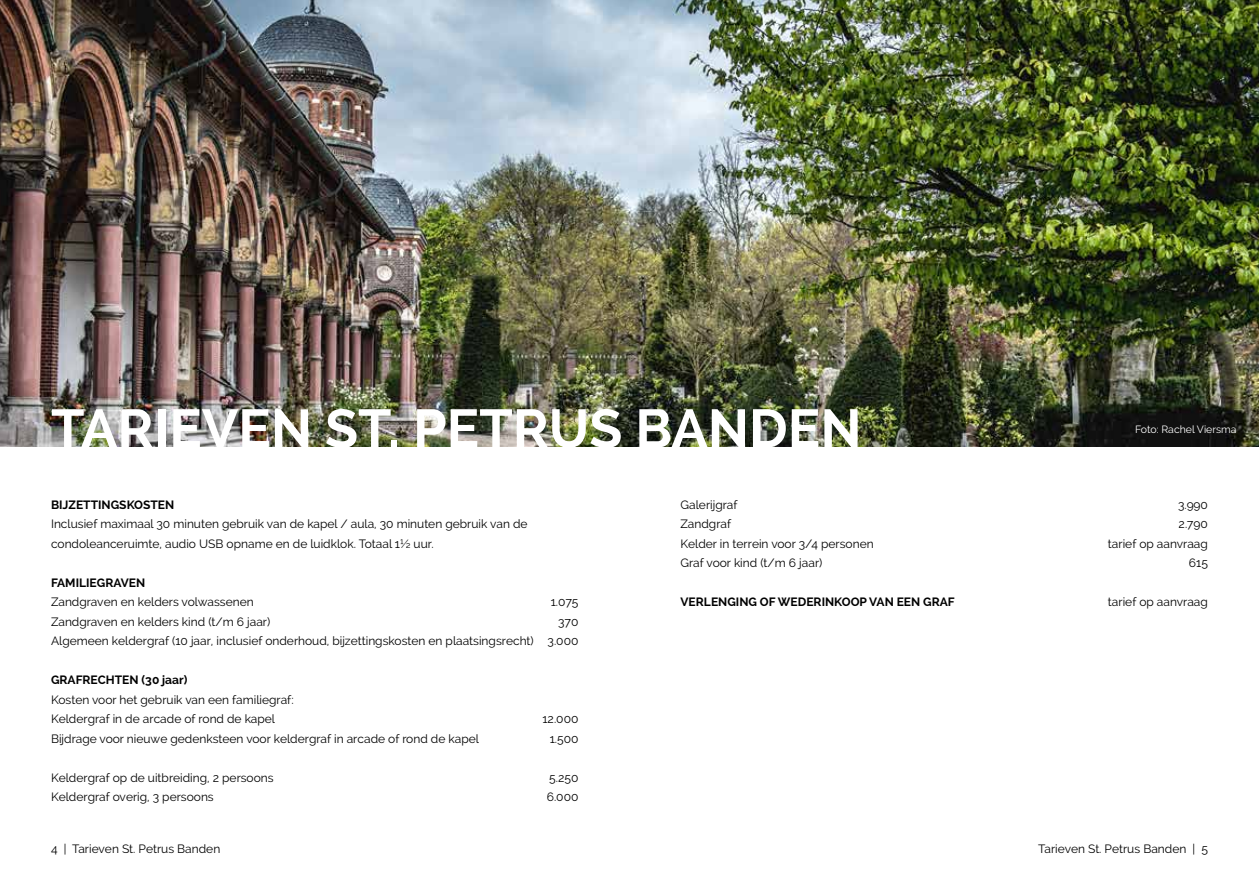
<style>
.page{position:relative;width:1259px;height:893px;background:#fff}
.page>*{position:absolute;margin:0;border:0;box-sizing:border-box;transform-origin:0 0}
.t1{font:700 54px "Raleway";color:#fff}
.t2{font:12px/19.5px "Raleway";color:#000}
.t3{font:700 12px "Raleway";color:#000}
.t4{font:10.5px "Raleway";color:#fff}
</style>
<div class="page">
<img style="left:0;top:0;width:1259px;height:446px">
<h1 class="t1" style="left:51px;top:398px;width:812px">TARIEVEN ST. PETRUS BANDEN</h1>
<p class="t4" style="left:1135px;top:423px;width:103px">Foto: Rachel Viersma</p>
<p class="t3" style="left:51px;top:498px;width:125px">BIJZETTINGSKOSTEN</p>
<p class="t2" style="left:51px;top:514px;width:478px">Inclusief maximaal 30 minuten gebruik van de kapel / aula, 30 minuten gebruik van de condoleanceruimte, audio USB opname en de luidklok. Totaal 1½ uur.</p>
<p class="t3" style="left:51px;top:576px;width:96px">FAMILIEGRAVEN</p>
<p class="t2" style="left:51px;top:592px;width:204px">Zandgraven en kelders volwassenen</p>
<p class="t2" style="left:551px;top:592px;width:29px">1.075</p>
<p class="t2" style="left:51px;top:612px;width:221px">Zandgraven en kelders kind (t/m 6 jaar)</p>
<p class="t2" style="left:51px;top:612px;width:529px;text-align:right">370<br>Algemeen keldergraf (10 jaar, inclusief onderhoud, bijzettingskosten en plaatsingsrecht) 3.000</p>
<p class="t3" style="left:51px;top:673px;width:138px">GRAFRECHTEN (30 jaar)</p>
<p class="t2" style="left:51px;top:690px;width:244px">Kosten voor het gebruik van een familiegraf:<br>Keldergraf in de arcade of rond de kapel</p>
<p class="t2" style="left:542px;top:709px;width:37px">12.000</p>
<p class="t2" style="left:51px;top:729px;width:429px">Bijdrage voor nieuwe gedenksteen voor keldergraf in arcade of rond de kapel</p>
<p class="t2" style="left:549px;top:729px;width:30px">1.500</p>
<p class="t2" style="left:51px;top:768px;width:224px">Keldergraf op de uitbreiding, 2 persoons</p>
<p class="t2" style="left:549px;top:768px;width:31px">5.250</p>
<p class="t2" style="left:51px;top:787px;width:164px">Keldergraf overig, 3 persoons</p>
<p class="t2" style="left:547px;top:787px;width:33px">6.000</p>
<p class="t2" style="left:680px;top:495px;width:58px">Galerijgraf</p>
<p class="t2" style="left:1178px;top:495px;width:31px">3.990</p>
<p class="t2" style="left:680px;top:514px;width:52px">Zandgraf</p>
<p class="t2" style="left:1178px;top:514px;width:31px">2.790</p>
<p class="t2" style="left:680px;top:534px;width:195px">Kelder in terrein voor 3/4 personen</p>
<p class="t2" style="left:1108px;top:534px;width:101px">tarief op aanvraag</p>
<p class="t2" style="left:680px;top:553px;width:143px">Graf voor kind (t/m 6 jaar)</p>
<p class="t2" style="left:1189px;top:553px;width:21px">615</p>
<p class="t3" style="left:680px;top:595px;width:276px">VERLENGING OF WEDERINKOOP VAN EEN GRAF</p>
<p class="t2" style="left:1108px;top:592px;width:101px">tarief op aanvraag</p>
<p class="t2" style="left:51px;top:839px;width:171px">4 | Tarieven St. Petrus Banden</p>
<p class="t2" style="left:1038px;top:839px;width:171px">Tarieven St. Petrus Banden | 5</p>
</div>
